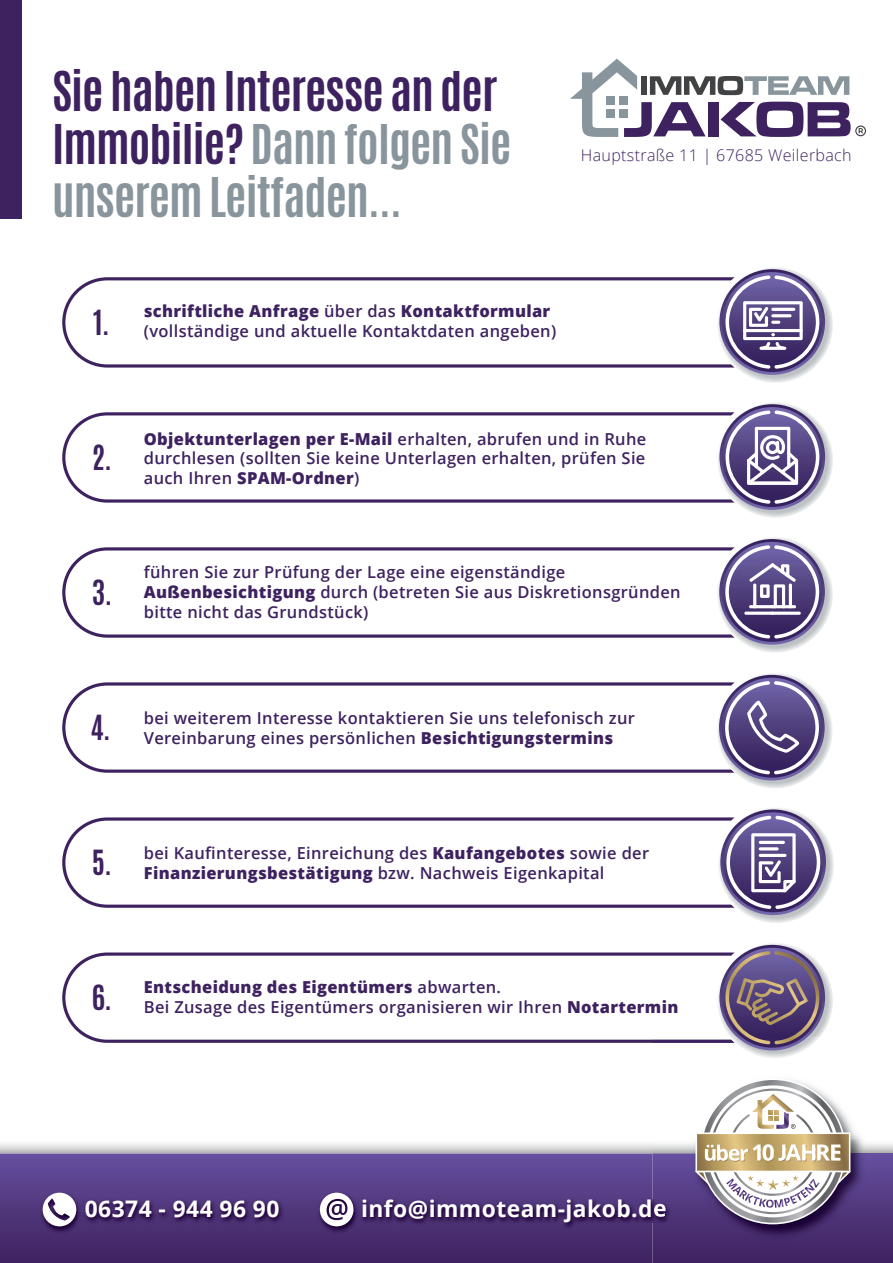
<style>
.page{position:relative;width:893px;height:1263px;background:#fff}
.page>*{position:absolute;margin:0;border:0;box-sizing:border-box;transform-origin:0 0}
.t1{font:700 45.75px/53.1px "Antonio";letter-spacing:-.02em;color:#3e2260}
.t2{font:700 28.95px "Antonio";color:#3e2260}
.t3{font:700 22.8px "Open Sans";letter-spacing:.02em;color:#fff}
.t4{font:600 16.5px/19.8px "Open Sans";letter-spacing:.02em;color:#3e2260}
.t5{font:300 16.05px "Open Sans";letter-spacing:.02em;color:#3e2260}
.s1{color:#89959c}
.s2{font-weight:800}
</style>
<div class="page">
<svg style="left:62px;top:952px;width:655px;height:91px"></svg>
<svg style="left:62px;top:817px;width:664px;height:91px"></svg>
<svg style="left:62px;top:682px;width:663px;height:91px"></svg>
<svg style="left:62px;top:547px;width:663px;height:91px"></svg>
<svg style="left:62px;top:412px;width:663px;height:91px"></svg>
<svg style="left:62px;top:277px;width:663px;height:91px"></svg>
<img style="left:0;top:1153px;width:652px;height:110px">
<img style="left:363px;top:1199px;width:289px;height:23px">
<svg style="left:43px;top:1192px;width:33px;height:34px"></svg>
<svg style="left:320px;top:1192px;width:33px;height:34px"></svg>
<div style="left:0;top:0;width:22px;height:218px;background:#3e2260"></div>
<img style="left:652px;top:1037px;width:241px;height:116px">
<img style="left:721px;top:1153px;width:172px;height:110px">
<img style="left:652px;top:1040px;width:65px;height:3px">
<img style="left:652px;top:1142px;width:69px;height:121px">
<img style="left:652px;top:1199px;width:14px;height:23px">
<svg style="left:695px;top:1078px;width:155px;height:146px"></svg>
<svg style="left:717px;top:267px;width:116px;height:116px"></svg>
<svg style="left:719px;top:269px;width:106px;height:106px"></svg>
<svg style="left:722px;top:272px;width:100px;height:100px"></svg>
<svg style="left:725px;top:275px;width:94px;height:94px"></svg>
<svg style="left:717px;top:402px;width:116px;height:116px"></svg>
<svg style="left:719px;top:404px;width:106px;height:106px"></svg>
<svg style="left:722px;top:407px;width:100px;height:100px"></svg>
<svg style="left:725px;top:410px;width:94px;height:94px"></svg>
<svg style="left:717px;top:536px;width:116px;height:117px"></svg>
<svg style="left:719px;top:539px;width:106px;height:106px"></svg>
<svg style="left:722px;top:542px;width:100px;height:100px"></svg>
<svg style="left:725px;top:545px;width:94px;height:93px"></svg>
<svg style="left:716px;top:672px;width:117px;height:116px"></svg>
<svg style="left:719px;top:675px;width:106px;height:105px"></svg>
<svg style="left:722px;top:678px;width:100px;height:100px"></svg>
<svg style="left:725px;top:681px;width:94px;height:93px"></svg>
<svg style="left:718px;top:807px;width:116px;height:116px"></svg>
<svg style="left:720px;top:809px;width:106px;height:106px"></svg>
<svg style="left:723px;top:812px;width:100px;height:100px"></svg>
<svg style="left:726px;top:816px;width:94px;height:93px"></svg>
<img style="left:730px;top:1044px;width:90px;height:14px">
<svg style="left:717px;top:943px;width:116px;height:101px"></svg>
<svg style="left:570px;top:59px;width:296px;height:78px"></svg>
<h1 class="t1" style="left:52px;top:65px;width:461px">Sie haben Interesse an der<br>Immobilie? <span class="s1">Dann folgen Sie unserem Leitfaden...</span></h1>
<p class="t5" style="left:581px;top:144px;width:272px">Hauptstraße 11 | 67685 Weilerbach</p>
<h2 class="t2" style="left:93px;top:301px;width:18px">1.</h2>
<p class="t4" style="left:144px;top:301px;width:414px"><span class="s2">schriftliche Anfrage</span> über das <span class="s2">Kontaktformular </span>(vollständige und aktuelle Kontaktdaten angeben)</p>
<h2 class="t2" style="left:92px;top:436px;width:22px">2.</h2>
<h2 class="t2" style="left:92px;top:571px;width:22px">3.</h2>
<p class="t4" style="left:144px;top:428px;width:504px;text-align:justify"><span class="s2">Objektunterlagen per E-Mail</span> erhalten, abrufen und in Ruhe durchlesen (sollten Sie keine Unterlagen erhalten, prüfen Sie auch Ihren <span class="s2">SPAM-Ordner</span>)</p>
<p class="t4" style="left:144px;top:562px;width:538px">führen Sie zur Prüfung der Lage eine eigenständige<br><span class="s2">Außenbesichtigung</span> durch (betreten Sie aus Diskretionsgründen bitte nicht das Grundstück)</p>
<h2 class="t2" style="left:90px;top:706px;width:22px">4.</h2>
<p class="t4" style="left:144px;top:708px;width:493px">bei weiterem Interesse kontaktieren Sie uns telefonisch zur<br>Vereinbarung eines persönlichen <span class="s2">Besichtigungstermins</span></p>
<h2 class="t2" style="left:92px;top:841px;width:22px">5.</h2>
<p class="t4" style="left:144px;top:842px;width:507px">bei Kaufinteresse, Einreichung des <span class="s2">Kaufangebotes</span> sowie der<br><span class="s2">Finanzierungsbestätigung</span> bzw. Nachweis Eigenkapital</p>
<h2 class="t2" style="left:92px;top:976px;width:22px">6.</h2>
<p class="t4" style="left:144px;top:977px;width:536px"><span class="s2">Entscheidung des Eigentümers</span> abwarten.<br>Bei Zusage des Eigentümers organisieren wir Ihren <span class="s2">Notartermin</span></p>
<h3 class="t3" style="left:85px;top:1192px;width:196px">06374 - 944 96 90</h3>
<h3 class="t3" style="left:361px;top:1192px;width:307px">info@immoteam-jakob.de</h3>
</div>
